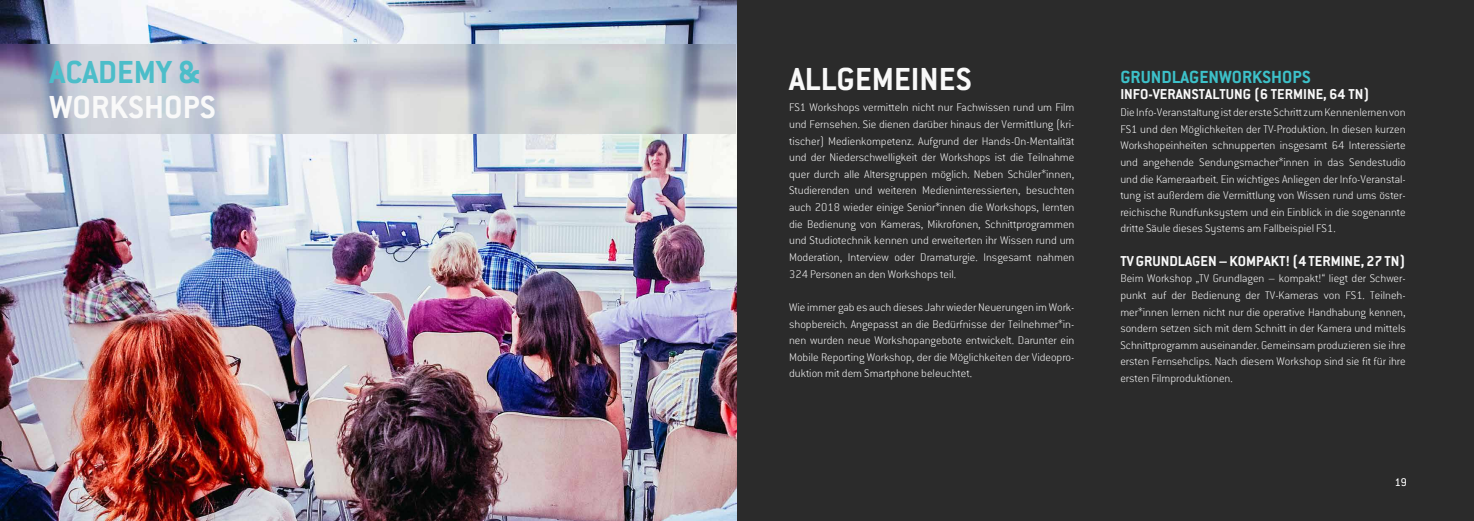
<style>
.page{position:relative;width:1474px;height:521px;background:#fff}
.page>*{position:absolute;margin:0;border:0;box-sizing:border-box;transform-origin:0 0}
.t1{font:700 35px "Conduit ITC";color:#f9f9f9}
.t2{font:700 35px "Conduit ITC";color:#4cbdc9}
.t3{font:700 19.25px "Conduit ITC";color:#3dc1c9}
.t4{font:700 15.75px "Conduit ITC";color:#f9f9f9}
.t5{font:200 12.25px/16.6px "Conduit ITC";color:#f9f9f9;text-align:justify}
.t6{font:12.25px "Conduit ITC";color:#fff}
</style>
<div class="page">
<div style="left:0;top:0;width:1473px;height:521px;background:#2b2b2b"></div>
<img style="left:0;top:1px;width:736px;height:520px">
<svg style="left:0;top:45px;width:736px;height:89px;background:#c4c8d1"></svg>
<h1 class="t2" style="left:50px;top:51px;width:151px">ACADEMY &amp;</h1>
<h1 class="t1" style="left:50px;top:86px;width:168px">WORKSHOPS</h1>
<h1 class="t1" style="left:789px;top:58px;width:184px">ALLGEMEINES</h1>
<p class="t5" style="left:789px;top:99px;width:287px">FS1 Workshops vermitteln nicht nur Fachwissen rund um Film und Fernsehen. Sie dienen darüber hinaus der Vermittlung (kri&shy;tischer) Medienkompetenz. Aufgrund der Hands-On-Mentalität und der Niederschwelligkeit der Workshops ist die Teilnahme quer durch alle Altersgruppen möglich. Neben Schüler*innen, Studierenden und weiteren Medieninteressierten, besuchten auch 2018 wieder einige Senior*innen die Workshops, lernten die Bedienung von Kameras, Mikrofonen, Schnittprogrammen und Studiotechnik kennen und erweiterten ihr Wissen rund um Moderation, Interview oder Dramaturgie. Insgesamt nahmen 324 Personen an den Workshops teil.</p>
<p class="t5" style="left:789px;top:298px;width:287px">Wie immer gab es auch dieses Jahr wieder Neuerungen im Work&shy;shopbereich. Angepasst an die Bedürfnisse der Teilnehmer*in&shy;nen wurden neue Workshopangebote entwickelt. Darunter ein Mobile Reporting Workshop, der die Möglichkeiten der Videopro&shy;duktion mit dem Smartphone beleuchtet.</p>
<h2 class="t3" style="left:1120px;top:65px;width:192px">GRUNDLAGENWORKSHOPS</h2>
<p class="t4" style="left:1120px;top:85px;width:251px">INFO-VERANSTALTUNG (6 TERMINE, 64 TN)</p>
<p class="t5" style="left:1120px;top:104px;width:287px">Die Info-Veranstaltung ist der erste Schritt zum Kennenlernen von FS1 und den Möglichkeiten der TV-Produktion. In diesen kurzen Workshopeinheiten schnupperten insgesamt 64 Interessierte und angehende Sendungsmacher*innen in das Sendestudio und die Kameraarbeit. Ein wichtiges Anliegen der Info-Veranstal&shy;tung ist außerdem die Vermittlung von Wissen rund ums öster&shy;reichische Rundfunksystem und ein Einblick in die sogenannte dritte Säule dieses Systems am Fallbeispiel FS1.</p>
<p class="t4" style="left:1120px;top:251px;width:287px">TV GRUNDLAGEN – KOMPAKT! (4 TERMINE, 27 TN)</p>
<p class="t5" style="left:1120px;top:270px;width:287px">Beim Workshop „TV Grundlagen – kompakt!“ liegt der Schwer&shy;punkt auf der Bedienung der TV-Kameras von FS1. Teilneh&shy;mer*innen lernen nicht nur die operative Handhabung kennen, sondern setzen sich mit dem Schnitt in der Kamera und mittels Schnittprogramm auseinander. Gemeinsam produzieren sie ihre ersten Fernsehclips. Nach diesem Workshop sind sie fit für ihre ersten Filmproduktionen.</p>
<p class="t6" style="left:1394px;top:474px;width:14px">19</p>
</div>
